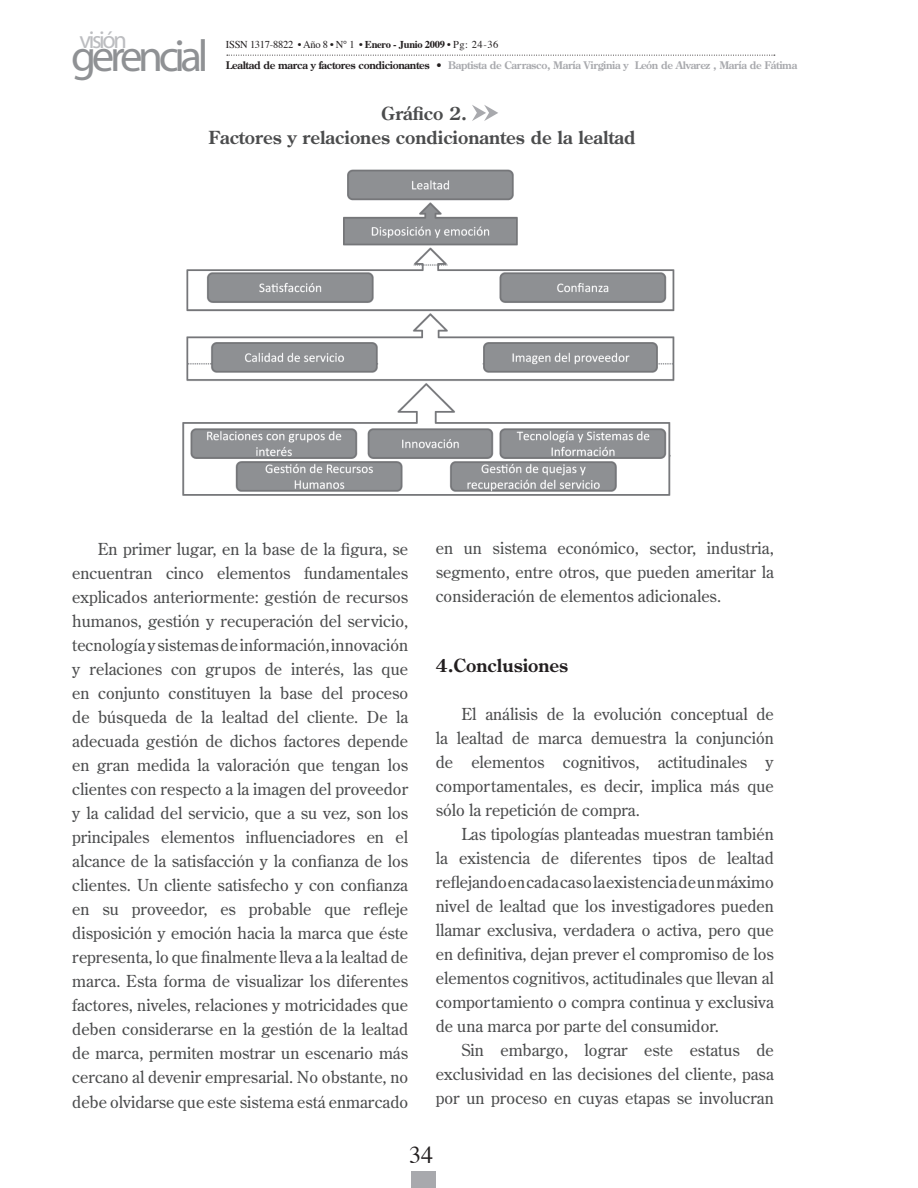
<style>
.page{position:relative;width:918px;height:1188px;background:#fff}
.page>*{position:absolute;margin:0;border:0;box-sizing:border-box;transform-origin:0 0}
.t1{font:44.85px "Myriad";letter-spacing:-.095em;color:#8f9194}
.t2{font:24.3px "Myriad";letter-spacing:-.095em;color:#bcbdc0}
.t3{font:24px "Times";color:#231f20}
.t4{font:700 18px/24px "Century Old Style Std";color:#4b4c4d;text-align:center}
.t5{font:700 18px "Century Old Style Std";color:#231f20}
.t6{font:16.5px/24px "Century Old Style Std";color:#4b4c4d;text-align:justify}
.t7{font:700 10.5px "Century Old Style Std";letter-spacing:-.03em;color:#a8a9ad}
.t8{font:10.5px "Times";letter-spacing:-.025em;color:#231f20}
.s1{font-weight:700}
.s2{color:#231f20}
</style>
<div class="page">
<svg style="left:227px;top:55px;width:548px;height:1px"></svg>
<div style="left:411px;top:1171px;width:25px;height:17px;background:#a8a9ad"></div>
<img style="left:182px;top:169px;width:493px;height:327px">
<svg style="left:472px;top:105px;width:26px;height:16px"></svg>
<h2 class="t2" style="left:79px;top:27px;width:49px">visión</h2>
<h1 class="t1" style="left:71px;top:34px;width:139px">gerencial</h1>
<p class="t8" style="left:226px;top:35px;width:274px">ISSN 1317-8822 • Año 8 • N° 1 • <span class="s1">Enero - Junio 2009</span> • Pg: 24-36</p>
<p class="t7" style="left:226px;top:58px;width:573px"><span class="s2">Lealtad de marca y factores condicionantes •</span> Baptista de Carrasco, María Virginia y León de Alvarez , María de Fátima</p>
<p class="t4" style="left:209px;top:101px;width:428px">Gráfico 2.<br>Factores y relaciones condicionantes de la lealtad</p>
<p class="t6" style="left:72px;top:537px;width:337px;text-indent:26px">En primer lugar, en la base de la figura, se encuentran cinco elementos fundamentales explicados anteriormente: gestión de recursos humanos, gestión y recuperación del servicio, tecnología y sistemas de información, innovación y relaciones con grupos de interés, las que en conjunto constituyen la base del proceso de búsqueda de la lealtad del cliente. De la adecuada gestión de dichos factores depende en gran medida la valoración que tengan los clientes con respecto a la imagen del proveedor y la calidad del servicio, que a su vez, son los principales elementos influenciadores en el alcance de la satisfacción y la confianza de los clientes. Un cliente satisfecho y con confianza en su proveedor, es probable que refleje disposición y emoción hacia la marca que éste representa, lo que finalmente lleva a la lealtad de marca. Esta forma de visualizar los diferentes factores, niveles, relaciones y motricidades que deben considerarse en la gestión de la lealtad de marca, permiten mostrar un escenario más cercano al devenir empresarial. No obstante, no debe olvidarse que este sistema está enmarcado</p>
<p class="t6" style="left:436px;top:536px;width:340px">en un sistema económico, sector, industria, segmento, entre otros, que pueden ameritar la consideración de elementos adicionales.</p>
<p class="t5" style="left:436px;top:653px;width:134px">4.Conclusiones</p>
<p class="t6" style="left:436px;top:701px;width:340px;text-indent:26px">El análisis de la evolución conceptual de la lealtad de marca demuestra la conjunción de elementos cognitivos, actitudinales y comportamentales, es decir, implica más que sólo la repetición de compra.</p>
<p class="t6" style="left:436px;top:821px;width:340px;text-indent:26px">Las tipologías planteadas muestran también la existencia de diferentes tipos de lealtad reflejando en cada caso la existencia de un máximo nivel de lealtad que los investigadores pueden llamar exclusiva, verdadera o activa, pero que en definitiva, dejan prever el compromiso de los elementos cognitivos, actitudinales que llevan al comportamiento o compra continua y exclusiva de una marca por parte del consumidor.</p>
<p class="t6" style="left:436px;top:1037px;width:340px;text-indent:26px">Sin embargo, lograr este estatus de exclusividad en las decisiones del cliente, pasa por un proceso en cuyas etapas se involucran</p>
<h3 class="t3" style="left:409px;top:1132px;width:25px">34</h3>
</div>
